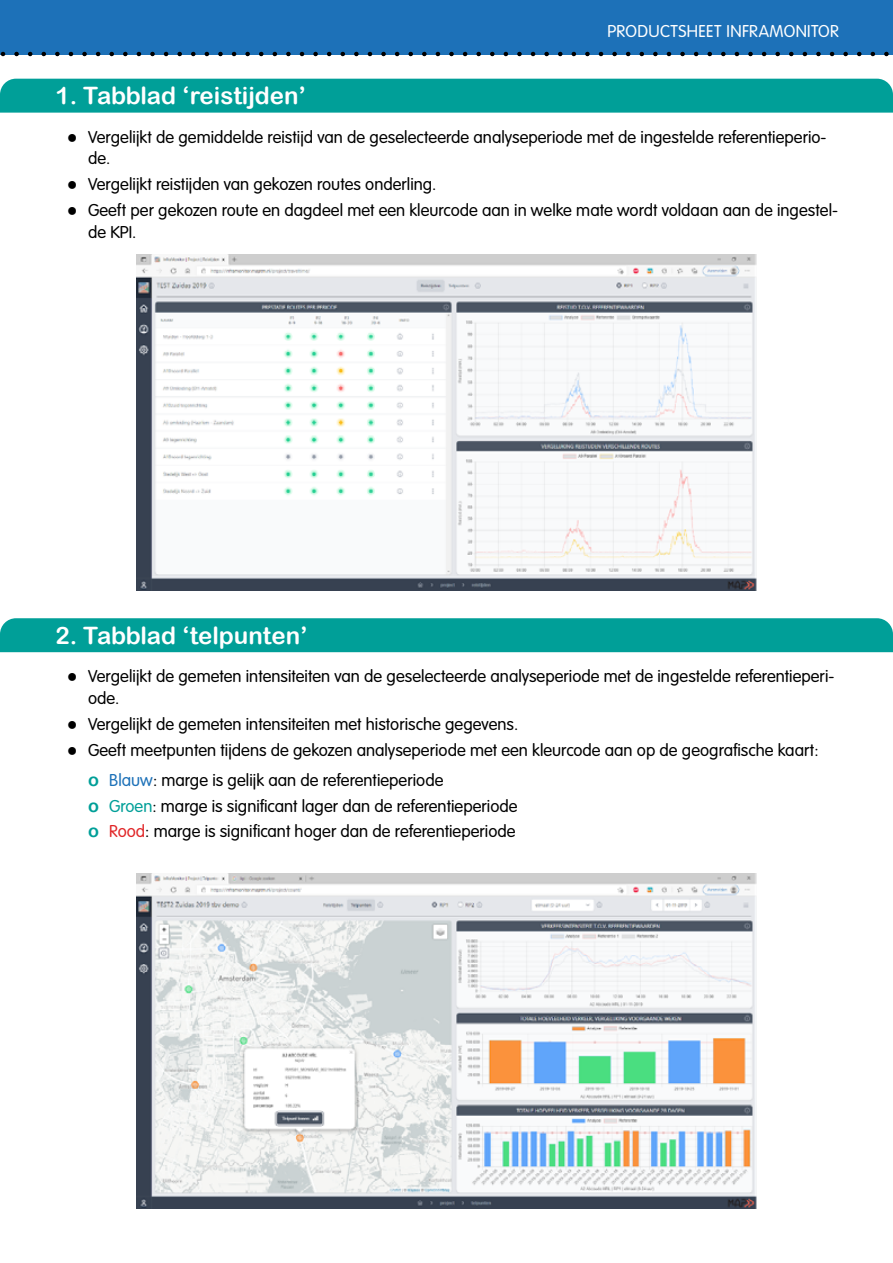
<style>
.page{position:relative;width:893px;height:1263px;background:#fff}
.page>*{position:absolute;margin:0;border:0;box-sizing:border-box;transform-origin:0 0}
.Kop{font:24px "Arial Rounded MT Bold";color:#fff}
.t1{font:300 18px/21.6px "VAG Rundschrift D";color:#000}
.opsomming_blauwe_dot{font:300 18px "VAG Rundschrift D";letter-spacing:.02em;color:#fff}
.s1{font-family:"Calibri";font-weight:400}
.s2{font-family:"Arial Rounded MT Bold";font-weight:400;color:#009f98}
.s3{color:#1d71b8}
.s4{color:#009f98}
.s5{color:#e02527}
</style>
<div class="page">
<div style="left:0;top:0;width:893px;height:55px;background:#1d71b8"></div>
<svg style="left:0;top:52px;width:889px;height:4px"></svg>
<div style="left:0;top:79px;width:893px;height:34px;background:#009f98"></div>
<div style="left:0;top:618px;width:893px;height:34px;background:#009f98"></div>
<img style="left:137px;top:255px;width:619px;height:335px">
<img style="left:137px;top:873px;width:619px;height:336px">
<p class="opsomming_blauwe_dot" style="left:607px;top:21px;width:233px">PRODUCTSHEET INFRAMONITOR</p>
<p class="Kop" style="left:56px;top:82px;width:252px">1. Tabblad ‘reistijden’</p>
<p class="t1" style="left:88px;top:126px;width:740px;text-indent:-21px"><span class="s1">●</span> Vergelijkt de gemiddelde reistijd van de geselecteerde analyseperiode met de ingestelde referentieperio&shy;de.</p>
<p class="t1" style="left:67px;top:174px;width:371px"><span class="s1">●</span> Vergelijkt reistijden van gekozen routes onderling.</p>
<p class="t1" style="left:88px;top:200px;width:752px;text-indent:-21px"><span class="s1">●</span> Geeft per gekozen route en dagdeel met een kleurcode aan in welke mate wordt voldaan aan de ingestel&shy;de KPI.</p>
<p class="Kop" style="left:56px;top:621px;width:254px">2. Tabblad ‘telpunten’</p>
<p class="t1" style="left:88px;top:666px;width:748px;text-indent:-21px"><span class="s1">●</span> Vergelijkt de gemeten intensiteiten van de geselecteerde analyseperiode met de ingestelde referentieperi&shy;ode.</p>
<p class="t1" style="left:67px;top:713px;width:453px"><span class="s1">●</span> Vergelijkt de gemeten intensiteiten met historische gegevens.</p>
<p class="t1" style="left:67px;top:739px;width:753px"><span class="s1">●</span> Geeft meetpunten tijdens de gekozen analyseperiode met een kleurcode aan op de geografische kaart:</p>
<p class="t1" style="left:88px;top:769px;width:357px"><span class="s2">o</span> <span class="s3">Blauw</span>: marge is gelijk aan de referentieperiode</p>
<p class="t1" style="left:88px;top:795px;width:431px"><span class="s2">o</span> <span class="s4">Groen</span>: marge is significant lager dan de referentieperiode</p>
<p class="t1" style="left:88px;top:821px;width:429px"><span class="s2">o</span> <span class="s5">Rood</span>: marge is significant hoger dan de referentieperiode</p>
</div>
